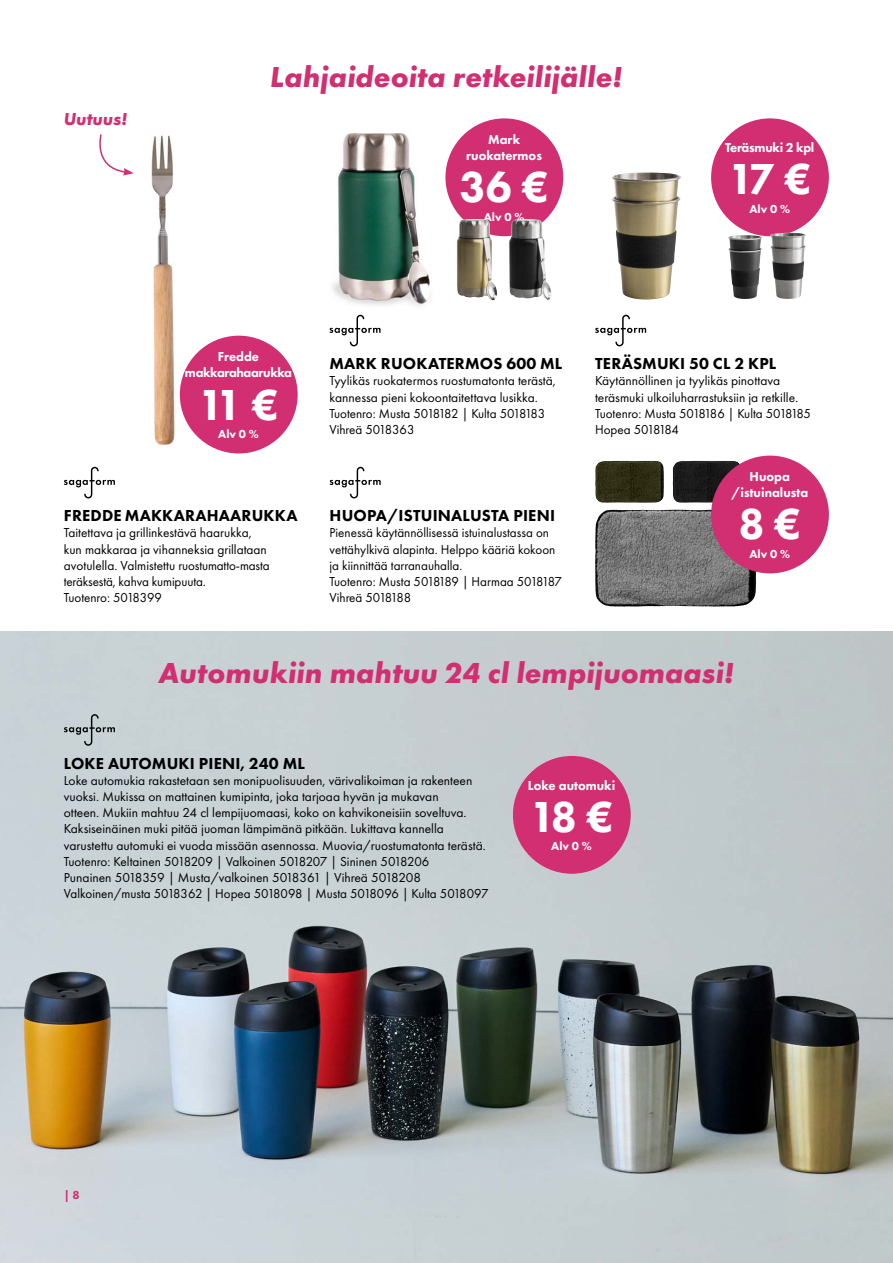
<style>
.page{position:relative;width:893px;height:1263px;background:#fff}
.page>*{position:absolute;margin:0;border:0;box-sizing:border-box;transform-origin:0 0}
.t1{font:800 45px "Futura PT";letter-spacing:-.12em;color:#fff}
.t2{font:italic 700 30px "Futura PT";color:#d12f72}
.t3{font:italic 700 18px "Futura PT";letter-spacing:-.005em;color:#d12f72}
.t4{font:800 16.5px "Futura PT";letter-spacing:.01em;color:#000}
.t5{font:13.5px/16.2px "Futura PT";color:#000}
.t6{font:800 13.5px/16.2px "Futura PT";color:#fff;text-align:center}
.t7{font:800 13.5px/16.2px "Futura PT";letter-spacing:-.025em;color:#fff;text-align:center}
.t8{font:800 13.5px "Futura PT";letter-spacing:-.02em;color:#fff}
.t9{font:800 12px "Futura PT";color:#fff}
.t10{font:800 12px "Futura PT";color:#d12f72}
</style>
<div class="page">
<img style="left:86px;top:135px;width:212px;height:364px">
<img style="left:332px;top:133px;width:99px;height:182px">
<img style="left:0;top:631px;width:893px;height:632px">
<img style="left:673px;top:461px;width:24px;height:42px">
<img style="left:595px;top:461px;width:25px;height:42px">
<img style="left:595px;top:509px;width:126px;height:38px">
<svg style="left:64px;top:714px;width:51px;height:32px;background:#b0b9bc"></svg>
<svg style="left:330px;top:467px;width:51px;height:31px"></svg>
<svg style="left:64px;top:467px;width:51px;height:31px"></svg>
<svg style="left:329px;top:315px;width:52px;height:31px"></svg>
<svg style="left:595px;top:315px;width:51px;height:31px"></svg>
<div style="left:513px;top:756px;width:118px;height:118px;background:#d12f72;border-radius:50%"></div>
<div style="left:711px;top:456px;width:118px;height:117px;background:#d12f72;border-radius:50%"></div>
<div style="left:445px;top:118px;width:118px;height:118px;background:#d12f72;border-radius:50%"></div>
<div style="left:180px;top:336px;width:118px;height:117px;background:#d12f72;border-radius:50%"></div>
<div style="left:711px;top:118px;width:118px;height:118px;background:#d12f72;border-radius:50%"></div>
<img style="left:509px;top:219px;width:42px;height:81px">
<img style="left:728px;top:235px;width:34px;height:64px">
<img style="left:770px;top:233px;width:36px;height:66px">
<img style="left:457px;top:219px;width:40px;height:81px">
<img style="left:612px;top:172px;width:69px;height:127px">
<svg style="left:92px;top:134px;width:42px;height:42px"></svg>
<h3 class="t3" style="left:64px;top:108px;width:65px">Uutuus!</h3>
<h2 class="t2" style="left:270px;top:58px;width:354px">Lahjaideoita retkeilijälle!</h2>
<p class="t6" style="left:466px;top:131px;width:77px">Mark ruokatermos</p>
<h1 class="t1" style="left:460px;top:159px;width:90px">36 €</h1>
<p class="t9" style="left:484px;top:209px;width:42px">Alv 0 %</p>
<p class="t8" style="left:725px;top:139px;width:91px">Teräsmuki 2 kpl</p>
<h1 class="t1" style="left:728px;top:151px;width:85px">17 €</h1>
<p class="t9" style="left:749px;top:201px;width:42px">Alv 0 %</p>
<p class="t7" style="left:185px;top:348px;width:109px">Fredde makkarahaarukka</p>
<h1 class="t1" style="left:198px;top:376px;width:82px">11 €</h1>
<p class="t9" style="left:218px;top:427px;width:42px">Alv 0 %</p>
<p class="t4" style="left:329px;top:353px;width:234px">MARK RUOKATERMOS 600 ML</p>
<p class="t5" style="left:329px;top:373px;width:228px">Tyylikäs ruokatermos ruostumatonta terästä, kannessa pieni kokoontaitettava lusikka.<br>Tuotenro: Musta 5018182 | Kulta 5018183<br>Vihreä 5018363</p>
<p class="t4" style="left:595px;top:353px;width:183px">TERÄSMUKI 50 CL 2 KPL</p>
<p class="t5" style="left:595px;top:373px;width:217px">Käytännöllinen ja tyylikäs pinottava teräsmuki ulkoiluharrastuksiin ja retkille.<br>Tuotenro: Musta 5018186 | Kulta 5018185<br>Hopea 5018184</p>
<p class="t4" style="left:64px;top:505px;width:235px">FREDDE MAKKARAHAARUKKA</p>
<p class="t5" style="left:64px;top:525px;width:207px">Taitettava ja grillinkestävä haarukka, kun makkaraa ja vihanneksia grillataan avotulella. Valmistettu ruostumatto-masta teräksestä, kahva kumipuuta.<br>Tuotenro: 5018399</p>
<p class="t4" style="left:330px;top:505px;width:227px">HUOPA/ISTUINALUSTA PIENI</p>
<p class="t5" style="left:330px;top:525px;width:234px">Pienessä käytännöllisessä istuinalustassa on vettähylkivä alapinta. Helppo kääriä kokoon ja kiinnittää tarranauhalla.<br>Tuotenro: Musta 5018189 | Harmaa 5018187<br>Vihreä 5018188</p>
<p class="t6" style="left:731px;top:468px;width:79px">Huopa /istuinalusta</p>
<h1 class="t1" style="left:738px;top:496px;width:64px">8 €</h1>
<p class="t9" style="left:749px;top:547px;width:42px">Alv 0 %</p>
<h2 class="t2" style="left:159px;top:654px;width:577px">Automukiin mahtuu 24 cl lempijuomaasi!</h2>
<p class="t4" style="left:64px;top:753px;width:243px">LOKE AUTOMUKI PIENI, 240 ML</p>
<p class="t5" style="left:64px;top:772px;width:426px">Loke automukia rakastetaan sen monipuolisuuden, värivalikoiman ja rakenteen vuoksi. Mukissa on mattainen kumipinta, joka tarjoaa hyvän ja mukavan<br>otteen. Mukiin mahtuu 24 cl lempijuomaasi, koko on kahvikoneisiin soveltuva.<br>Kaksiseinäinen muki pitää juoman lämpimänä pitkään. Lukittava kannella varustettu automuki ei vuoda missään asennossa. Muovia/ruostumatonta terästä.<br>Tuotenro: Keltainen 5018209 | Valkoinen 5018207 | Sininen 5018206<br>Punainen 5018359 | Musta/valkoinen 5018361 | Vihreä 5018208<br>Valkoinen/musta 5018362 | Hopea 5018098 | Musta 5018096 | Kulta 5018097</p>
<p class="t6" style="left:528px;top:777px;width:89px">Loke automuki</p>
<h1 class="t1" style="left:530px;top:788px;width:85px">18 €</h1>
<p class="t9" style="left:551px;top:839px;width:42px">Alv 0 %</p>
<p class="t10" style="left:64px;top:1187px;width:18px">| 8</p>
</div>
